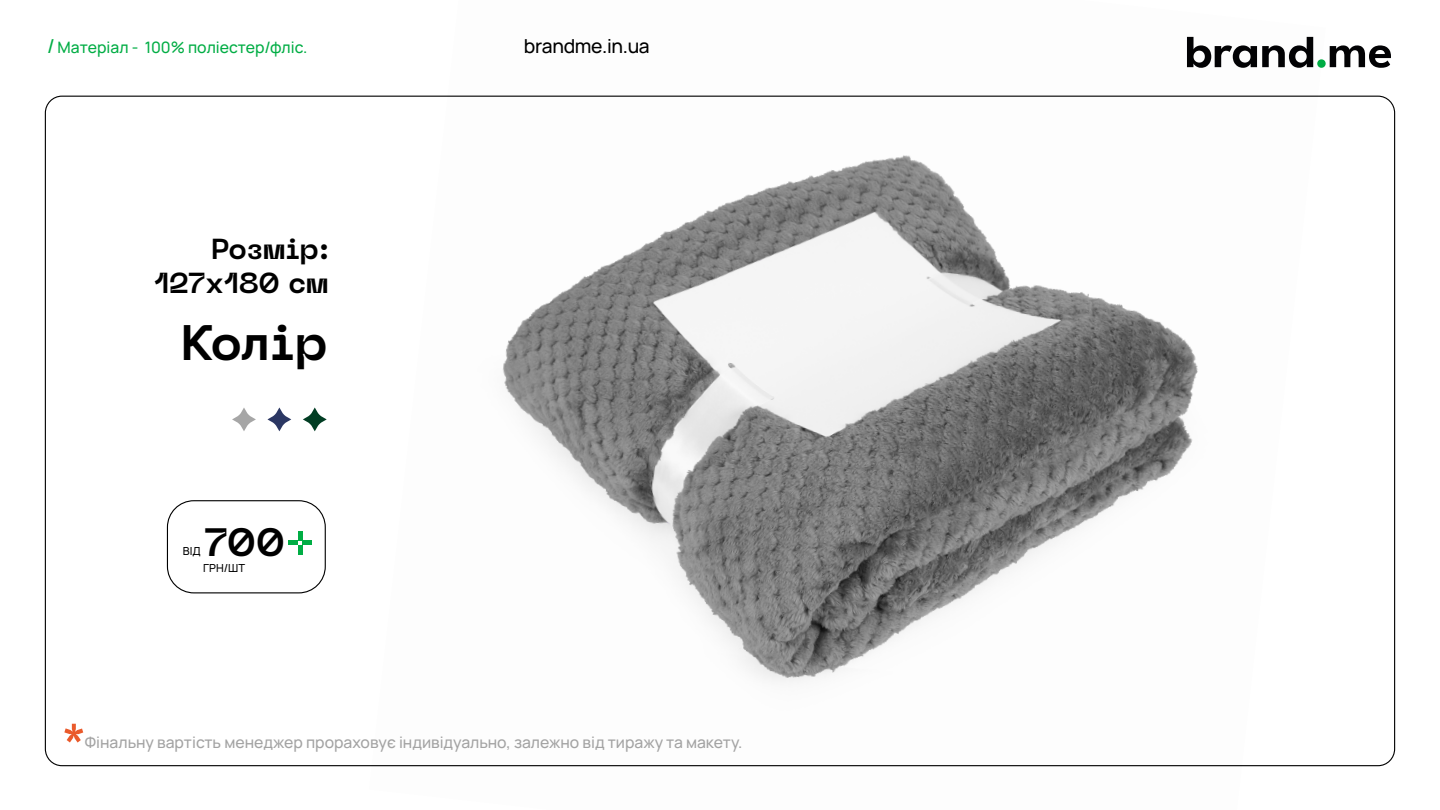
<style>
.page{position:relative;width:1440px;height:810px;background:#fff}
.page>*{position:absolute;margin:0;border:0;box-sizing:border-box;transform-origin:0 0}
.t1{font:700 49.5px "Neue Machina";letter-spacing:-.02em;color:#000}
.t2{font:700 39.38px "Neue Machina";color:#000}
.t3{font:700 28.72px/34.5px "Neue Machina";color:#000;text-align:right}
.t4{font:200 19.27px "Manrope";letter-spacing:-.02em;color:#000}
.t5{font:200 15.75px "Manrope";color:#a3a3a3}
.t6{font:200 15.75px "Manrope";color:#00ad44}
.t7{font:200 11.1px "Manrope";color:#000}
.s1{font-size:19.27px}
</style>
<div class="page">
<svg style="left:232px;top:408px;width:24px;height:23px"></svg>
<svg style="left:267px;top:407px;width:24px;height:24px"></svg>
<svg style="left:303px;top:407px;width:24px;height:24px"></svg>
<div style="left:167px;top:500px;width:159px;height:93px;border:1px solid #000;border-radius:26px"></div>
<svg style="left:298px;top:531px;width:4px;height:23px"></svg>
<div style="left:302px;top:540px;width:10px;height:5px;background:#00ad44"></div>
<div style="left:289px;top:540px;width:9px;height:5px;background:#00ad44"></div>
<img style="left:369px;top:36px;width:957px;height:731px">
<svg style="left:1187px;top:37px;width:204px;height:31px"></svg>
<svg style="left:64px;top:724px;width:19px;height:19px"></svg>
<p class="t6" style="left:47px;top:37px;width:262px"><span class="s1">/</span> Матеріал - 100% поліестер/фліс.</p>
<p class="t4" style="left:524px;top:33px;width:127px">brandme.in.ua</p>
<h3 class="t3" style="left:154px;top:232px;width:177px">Розмір:<br>127х180 см</h3>
<h1 class="t1" style="left:181px;top:311px;width:149px">Колір</h1>
<h2 class="t2" style="left:204px;top:517px;width:83px">700</h2>
<p class="t7" style="left:203px;top:560px;width:43px">ГРН/ШТ</p>
<p class="t7" style="left:183px;top:543px;width:19px">ВІД</p>
<p class="t5" style="left:85px;top:731px;width:659px">Фінальну вартість менеджер прораховує індивідуально, залежно від тиражу та макету.</p>
</div>
